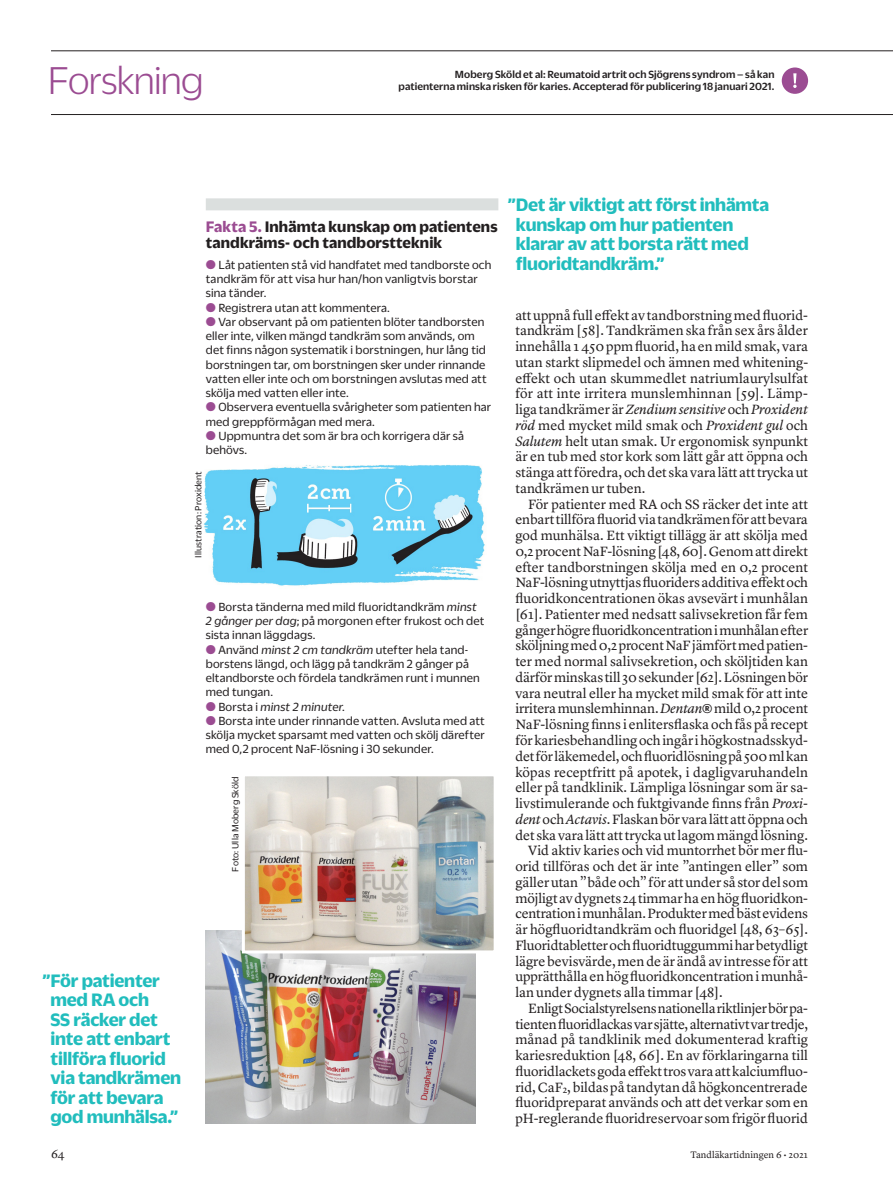
<style>
.page{position:relative;width:893px;height:1191px;background:#fff}
.page>*{position:absolute;margin:0;border:0;box-sizing:border-box;transform-origin:0 0}
.t1{font:300 42px "Duplicate Sans";letter-spacing:-.02em;color:#9b4c92}
.Citat_litet_Duplicat{font:700 19.5px/19.5px "Duplicate Sans";letter-spacing:-.01em;color:#21bdbd}
.Faktarubrik_fet_linj{font:700 16.5px/16.5px "Duplicate Sans";letter-spacing:.01em;color:#231f20}
.Bröd_utesluten_indra{font:13.95px/15.8px "Lyon Text";color:#231f20;text-align:justify}
.Faktatext_ej_indrag{font:12.75px/14.2px "Duplicate Sans";letter-spacing:.015em;color:#231f20}
.Faktatext_ej_indrag-2{font:italic 12.75px "Duplicate Sans";letter-spacing:.015em;color:#231f20}
.t2{font:12px "Lyon Text";color:#231f20}
.Bildtext_utan_punkt{font:500 11.25px "Duplicate Sans";letter-spacing:.01em;color:#231f20}
.Bildtext_referenser{font:9.75px "Duplicate Sans";letter-spacing:.01em;color:#231f20}
.t3{font:9.75px "Lyon Text";color:#231f20}
.s1{color:#9b4c92}
.s2{font-style:italic}
.s3{font-style:normal}
.s4{font-family:"Duplicate Sans";font-weight:500}
</style>
<div class="page">
<div style="left:782px;top:67px;width:26px;height:27px;background:#9b4c92;border-radius:50%"></div>
<svg style="left:793px;top:73px;width:4px;height:15px"></svg>
<hr style="left:51px;top:114px;width:842px;height:1px;background:#231f20">
<hr style="left:51px;top:51px;width:842px;height:1px;background:#231f20">
<img style="left:203px;top:464px;width:282px;height:122px">
<div style="left:206px;top:198px;width:292px;height:12px;background:#dbdfde"></div>
<img style="left:206px;top:930px;width:270px;height:193px">
<img style="left:246px;top:777px;width:247px;height:172px">
<div style="left:242px;top:773px;width:255px;height:180px;border:3px solid #fff"></div>
<p class="t1" style="left:48px;top:55px;width:157px">Forskning</p>
<p class="Bildtext_utan_punkt" style="left:455px;top:67px;width:321px">Moberg Sköld et al: Reumatoid artrit och Sjögrens syndrom – så kan</p>
<p class="Bildtext_utan_punkt" style="left:399px;top:79px;width:377px">patienterna minska risken för karies. Accepterad för publicering 18 januari 2021.</p>
<p class="Citat_litet_Duplicat" style="left:50px;top:968px;width:132px;text-indent:-8px">”För patienter med RA och<br>SS räcker det inte att enbart tillföra fluorid via tandkrämen för att bevara god munhälsa.”</p>
<p class="Faktarubrik_fet_linj" style="left:206px;top:217px;width:293px"><span class="s1">Fakta 5.</span> Inhämta kunskap om patientens tandkräms- och tandborstteknik</p>
<p class="Faktatext_ej_indrag" style="left:206px;top:257px;width:287px"><span class="s1">●</span> Låt patienten stå vid handfatet med tandborste och tandkräm för att visa hur han/hon vanligtvis borstar sina tänder.</p>
<p class="Faktatext_ej_indrag" style="left:206px;top:299px;width:186px"><span class="s1">●</span> Registrera utan att kommentera.</p>
<p class="Faktatext_ej_indrag" style="left:206px;top:314px;width:282px"><span class="s1">●</span> Var observant på om patienten blöter tandborsten eller inte, vilken mängd tandkräm som används, om det finns någon systematik i borstningen, hur lång tid borstningen tar, om borstningen sker under rinnande vatten eller inte och om borstningen avslutas med att skölja med vatten eller inte.</p>
<p class="Faktatext_ej_indrag" style="left:206px;top:399px;width:287px"><span class="s1">●</span> Observera eventuella svårigheter som patienten har med greppförmågan med mera.</p>
<p class="Faktatext_ej_indrag" style="left:206px;top:428px;width:260px"><span class="s1">●</span> Uppmuntra det som är bra och korrigera där så behövs.</p>
<p class="Bildtext_referenser" style="left:192px;top:558px;width:88px;rotate:-90deg">Illustration: Proxident</p>
<p class="Faktatext_ej_indrag" style="left:206px;top:599px;width:280px"><span class="s1">●</span> Borsta tänderna med mild fluoridtandkräm <span class="s2">minst<br>2 gånger per dag</span>; på morgonen efter frukost och det sista innan läggdags.</p>
<p class="Faktatext_ej_indrag" style="left:206px;top:641px;width:276px"><span class="s1">●</span> Använd <span class="s2">minst 2 cm tandkräm</span> utefter hela tand&shy;borstens längd, och lägg på tandkräm 2 gånger på eltandborste och fördela tandkrämen runt i munnen med tungan.</p>
<p class="Faktatext_ej_indrag-2" style="left:206px;top:698px;width:140px"><span class="s1">●</span> <span class="s3">Borsta i</span> minst 2 minuter<span class="s3">.</span></p>
<p class="Faktatext_ej_indrag" style="left:206px;top:713px;width:281px;text-align:justify"><span class="s1">●</span> Borsta inte under rinnande vatten. Avsluta med att skölja mycket sparsamt med vatten och skölj därefter med 0,2 procent NaF-lösning i 30 sekunder.</p>
<p class="Bildtext_referenser" style="left:229px;top:871px;width:97px;rotate:-90deg">Foto: Ulla Moberg Sköld</p>
<p class="Citat_litet_Duplicat" style="left:516px;top:193px;width:255px;text-indent:-8px">”Det är viktigt att först inhämta kunskap om hur patienten klarar av att borsta rätt med fluoridtandkräm.”</p>
<p class="Bröd_utesluten_indra" style="left:515px;top:306px;width:294px">att uppnå full effekt av tandborstning med fluorid&shy;tandkräm [58]. Tandkrämen ska från sex års ålder innehålla 1 450 ppm fluorid, ha en mild smak, vara utan starkt slipmedel och ämnen med whitening&shy;effekt och utan skummedlet natriumlaurylsulfat för att inte irritera munslemhinnan [59]. Lämp&shy;liga tandkrämer är <span class="s2">Zendium sensitive</span> och <span class="s2">Proxident röd</span> med mycket mild smak och <span class="s2">Proxident gul</span> och <span class="s2">Salutem</span> helt utan smak. Ur ergonomisk synpunkt är en tub med stor kork som lätt går att öppna och stänga att föredra, och det ska vara lätt att trycka ut tandkrämen ur tuben.</p>
<p class="Bröd_utesluten_indra" style="left:515px;top:495px;width:294px;text-indent:13px">För patienter med RA och SS räcker det inte att enbart tillföra fluorid via tandkrämen för att bevara god munhälsa. Ett viktigt tillägg är att skölja med 0,2 procent NaF-lösning [48, 60]. Genom att direkt efter tandborstningen skölja med en 0,2 procent NaF-lösning utnyttjas fluoriders additiva effekt och fluoridkoncentrationen ökas avsevärt i munhålan [61]. Patienter med nedsatt salivsekretion får fem gånger högre fluoridkoncentration i munhålan efter sköljning med 0,2 procent NaF jämfört med patien&shy;ter med normal salivsekretion, och sköljtiden kan därför minskas till 30 sekunder [62]. Lösningen bör vara neutral eller ha mycket mild smak för att inte irritera munslemhinnan. <span class="s2">Dentan</span><span class="s4">®</span> mild 0,2 procent NaF-lösning finns i enlitersflaska och fås på recept för kariesbehandling och ingår i högkostnadsskyd&shy;det för läkemedel, och fluoridlösning på 500 ml kan köpas receptfritt på apotek, i dagligvaruhandeln eller på tandklinik. Lämpliga lösningar som är sa&shy;livstimulerande och fuktgivande finns från <span class="s2">Proxi&shy;dent</span> och <span class="s2">Actavis</span>. Flaskan bör vara lätt att öppna och det ska vara lätt att trycka ut lagom mängd lösning.</p>
<p class="Bröd_utesluten_indra" style="left:515px;top:841px;width:294px;text-indent:13px">Vid aktiv karies och vid muntorrhet bör mer flu&shy;orid tillföras och det är inte ”antingen eller” som gäller utan ”både och” för att under så stor del som möjligt av dygnets 24 timmar ha en hög fluoridkon&shy;centration i munhålan. Produkter med bäst evidens är högfluoridtandkräm och fluoridgel [48, 63–65].<br>Fluoridtabletter och fluoridtuggummi har betydligt lägre bevisvärde, men de är ändå av intresse för att upprätthålla en hög fluoridkoncentration i munhå&shy;lan under dygnets alla timmar [48].</p>
<p class="Bröd_utesluten_indra" style="left:515px;top:999px;width:294px;text-indent:13px">Enligt Socialstyrelsens nationella riktlinjer bör pa&shy;tienten fluoridlackas var sjätte, alternativt var tredje, månad på tandklinik med dokumenterad kraftig kariesreduktion [48, 66]. En av förklaringarna till fluoridlackets goda effekt tros vara att kalciumfluo&shy;rid, CaF<sub>2</sub>, bildas på tandytan då högkoncentrerade fluoridpreparat används och att det verkar som en pH-reglerande fluoridreservoar som frigör fluorid</p>
<p class="t2" style="left:51px;top:1144px;width:15px">64</p>
<p class="t3" style="left:690px;top:1147px;width:119px">Tandläkartidningen 6 • 2021</p>
</div>
